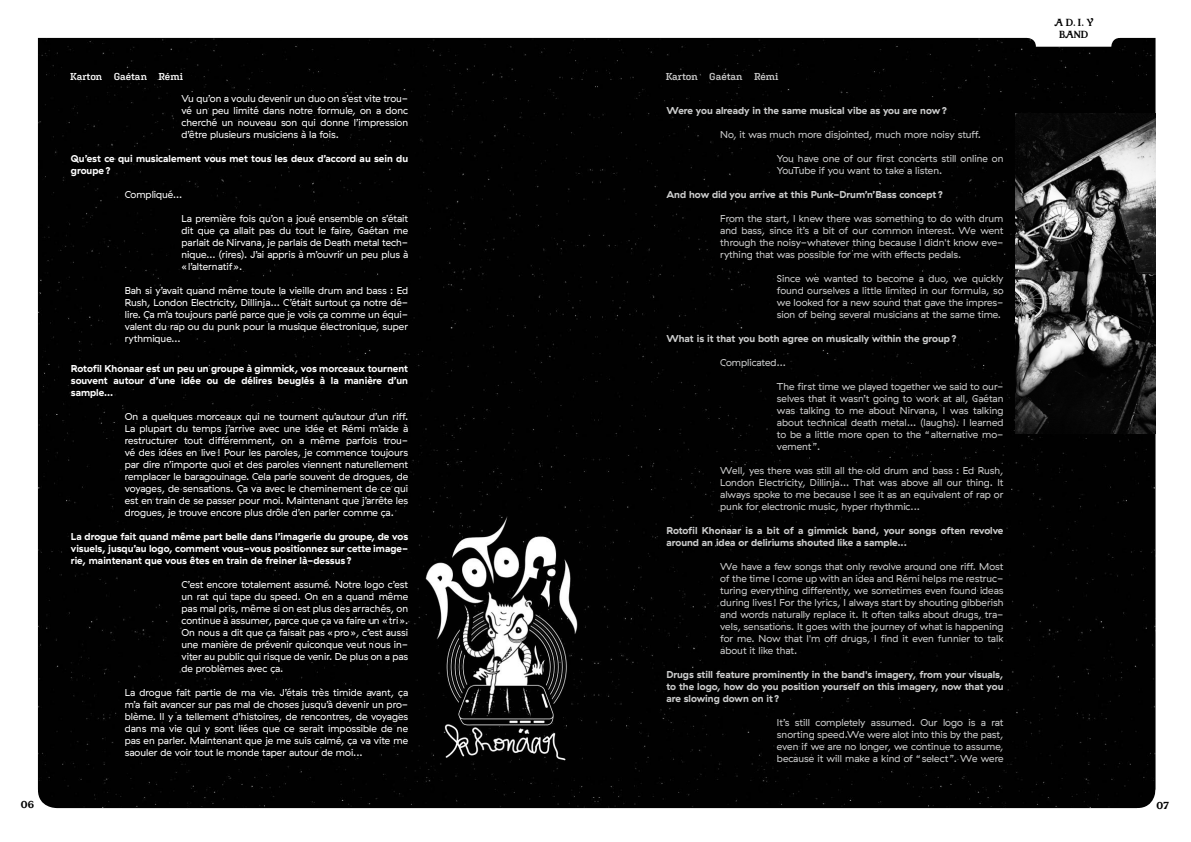
<style>
.page{position:relative;width:1191px;height:842px;background:#fff}
.page>*{position:absolute;margin:0;border:0;box-sizing:border-box;transform-origin:0 0}
.t1{font:10px/12px "GT Haptik";color:#fff;text-align:justify}
.t2{font:10px/12px "GT Haptik";color:#cdcece;text-align:justify}
.t3{font:700 10px/12px "GT Haptik";color:#cdcece}
.t4{font:700 10px/12px "GT Haptik";color:#fff;text-align:justify}
.t5{font:600 10px "Aglet Slab";color:#fefefe}
.t6{font:600 10px "Aglet Slab";color:#cbcbcb}
.t7{font:700 10px "Temeraire";color:#000}
.t8{font:9px/12px "Buena Park JF";color:#000;text-align:center}
</style>
<div class="page">
<div style="left:37px;top:37px;width:1119px;height:772px;background:#010101"></div>
<div style="left:1027px;top:21px;width:93px;height:26px;background:#fff;border-radius:9px"></div>
<img style="left:1015px;top:113px;width:140px;height:320px">
<svg style="left:1137px;top:790px;width:19px;height:19px"></svg>
<img style="left:370px;top:510px;width:263px;height:263px">
<svg style="left:37px;top:790px;width:19px;height:19px"></svg>
<p class="t7" style="left:12px;top:798px;width:24px">606</p>
<p class="t5" style="left:70px;top:71px;width:114px">Karton Gaétan Rémi</p>
<p class="t1" style="left:181px;top:93px;width:228px">Vu qu’on a voulu devenir un duo on s’est vite trou&shy;vé un peu limité dans notre formule, on a donc cherché un nouveau son qui donne l’impression d’être plusieurs musiciens à la fois.</p>
<p class="t4" style="left:71px;top:152px;width:339px">Qu’est ce qui musicalement vous met tous les deux d’accord au sein du groupe ?</p>
<p class="t1" style="left:125px;top:189px;width:59px">Compliqué…</p>
<p class="t1" style="left:181px;top:213px;width:228px">La première fois qu’on a joué ensemble on s’était dit que ça allait pas du tout le faire, Gaétan me parlait de Nirvana, je parlais de Death metal tech&shy;nique… (rires). J’ai appris à m’ouvrir un peu plus à « l’alternatif ».</p>
<p class="t1" style="left:125px;top:285px;width:285px">Bah si y’avait quand même toute la vieille drum and bass : Ed Rush, London Electricity, Dillinja… C’était surtout ça notre dé&shy;lire. Ça m’a toujours parlé parce que je vois ça comme un équi&shy;valent du rap ou du punk pour la musique électronique, super rythmique…</p>
<p class="t4" style="left:71px;top:362px;width:339px">Rotofil Khonaar est un peu un groupe à gimmick, vos morceaux tournent souvent autour d’une idée ou de délires beuglés à la manière d’un sample…</p>
<p class="t1" style="left:125px;top:411px;width:285px">On a quelques morceaux qui ne tournent qu’autour d’un riff.<br>La plupart du temps j’arrive avec une idée et Rémi m’aide à restructurer tout différemment, on a même parfois trou&shy;vé des idées en live ! Pour les paroles, je commence toujours par dire n’importe quoi et des paroles viennent naturellement remplacer le baragouinage. Cela parle souvent de drogues, de voyages, de sensations. Ça va avec le cheminement de ce qui est en train de se passer pour moi. Maintenant que j’arrête les drogues, je trouve encore plus drôle d’en parler comme ça.</p>
<p class="t4" style="left:71px;top:530px;width:339px">La drogue fait quand même part belle dans l’imagerie du groupe, de vos visuels, jusqu’au logo, comment vous-vous positionnez sur cette image&shy;rie, maintenant que vous êtes en train de freiner là-dessus ?</p>
<p class="t1" style="left:181px;top:579px;width:228px">C’est encore totalement assumé. Notre logo c’est un rat qui tape du speed. On en a quand même pas mal pris, même si on est plus des arrachés, on continue à assumer, parce que ça va faire un « tri ».<br>On nous a dit que ça faisait pas « pro », c’est aussi une manière de prévenir quiconque veut nous in&shy;viter au public qui risque de venir. De plus on a pas de problèmes avec ça.</p>
<p class="t1" style="left:125px;top:687px;width:285px">La drogue fait partie de ma vie. J’étais très timide avant, ça m’a fait avancer sur pas mal de choses jusqu’à devenir un pro&shy;blème. Il y a tellement d’histoires, de rencontres, de voyages dans ma vie qui y sont liées que ce serait impossible de ne pas en parler. Maintenant que je me suis calmé, ça va vite me saouler de voir tout le monde taper autour de moi...</p>
<p class="t6" style="left:665px;top:71px;width:114px">Karton Gaétan Rémi</p>
<p class="t3" style="left:666px;top:104px;width:282px">Were you already in the same musical vibe as you are now ?</p>
<p class="t2" style="left:720px;top:129px;width:262px">No, it was much more disjointed, much more noisy stuff.</p>
<p class="t2" style="left:777px;top:153px;width:228px">You have one of our first concerts still online on<br>YouTube if you want to take a listen.</p>
<p class="t3" style="left:666px;top:188px;width:278px">And how did you arrive at this Punk-Drum’n’Bass concept ?</p>
<p class="t2" style="left:720px;top:213px;width:285px">From the start, I knew there was something to do with drum and bass, since it’s a bit of our common interest. We went through the noisy-whatever thing because I didn't know eve&shy;rything that was possible for me with effects pedals.</p>
<p class="t2" style="left:777px;top:273px;width:228px">Since we wanted to become a duo, we quickly found ourselves a little limited in our formula, so we looked for a new sound that gave the impres&shy;sion of being several musicians at the same time.</p>
<p class="t3" style="left:666px;top:332px;width:292px">What is it that you both agree on musically within the group ?</p>
<p class="t2" style="left:720px;top:357px;width:67px">Complicated…</p>
<p class="t2" style="left:777px;top:381px;width:228px">The first time we played together we said to our&shy;selves that it wasn’t going to work at all, Gaétan was talking to me about Nirvana, I was talking about technical death metal… (laughs). I learned to be a little more open to the “ alternative mo&shy;vement ”.</p>
<p class="t2" style="left:720px;top:465px;width:285px">Well, yes there was still all the old drum and bass : Ed Rush, London Electricity, Dillinja… That was above all our thing. It always spoke to me because I see it as an equivalent of rap or punk for electronic music, hyper rhythmic...</p>
<p class="t3" style="left:666px;top:524px;width:339px">Rotofil Khonaar is a bit of a gimmick band, your songs often revolve around an idea or deliriums shouted like a sample...</p>
<p class="t2" style="left:720px;top:561px;width:285px">We have a few songs that only revolve around one riff. Most of the time I come up with an idea and Rémi helps me restruc&shy;turing everything differently, we sometimes even found ideas during lives ! For the lyrics, I always start by shouting gibberish and words naturally replace it. It often talks about drugs, tra&shy;vels, sensations. It goes with the journey of what is happening for me. Now that I'm off drugs, I find it even funnier to talk about it like that.</p>
<p class="t3" style="left:666px;top:668px;width:339px;text-align:justify">Drugs still feature prominently in the band's imagery, from your visuals, to the logo, how do you position yourself on this imagery, now that you are slowing down on it ?</p>
<p class="t2" style="left:777px;top:717px;width:228px">It’s still completely assumed. Our logo is a rat snorting speed.We were alot into this by the past, even if we are no longer, we continue to assume, because it will make a kind of “ select ”. We were</p>
<p class="t8" style="left:1054px;top:17px;width:40px">A D. I. Y<br>BAND</p>
<p class="t7" style="left:1156px;top:799px;width:14px">07</p>
</div>
